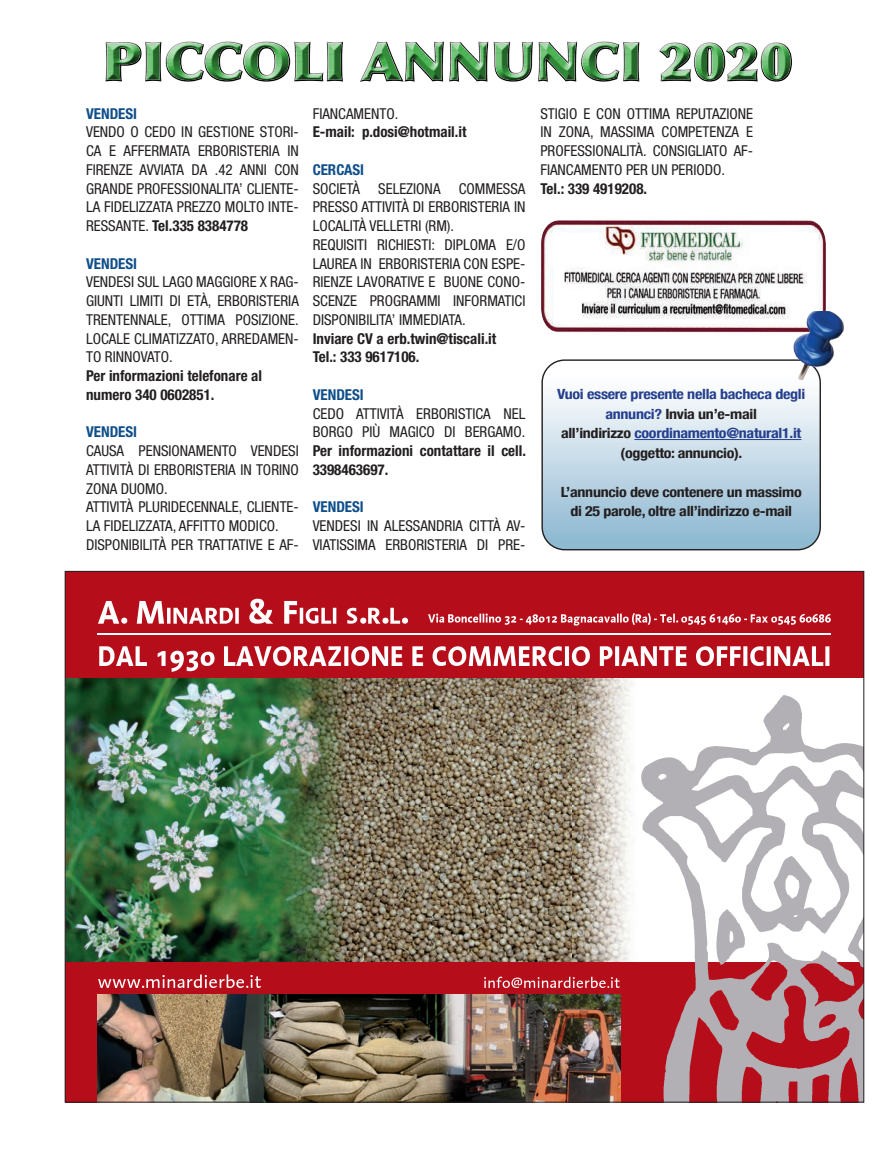
<style>
.page{position:relative;width:895px;height:1149px;background:#fff}
.page>*{position:absolute;margin:0;border:0;box-sizing:border-box;transform-origin:0 0}
.t1{font:700 condensed 15.15px/15.9px "Helvetica Neue";letter-spacing:-.01em;color:#231f20;scale:.74 1}
.t2{font:condensed 15px/18.8px "Helvetica Neue LT Std";color:#231f20;text-align:justify}
.t3{font:700 condensed 15px/18.8px "Helvetica Neue LT Std";color:#231f20}
.t4{font:700 condensed 15px "Helvetica Neue LT Std";color:#0f4e8a}
.t5{font:700 condensed 14.1px/19.5px "Helvetica Neue";letter-spacing:-.02em;color:#253f8e;text-align:center;scale:1.14 1}
.t6{font:700 condensed 14.1px/19.5px "Helvetica Neue";letter-spacing:-.02em;color:#231f20;text-align:center;scale:1.14 1}
.s1{font-weight:700}
.s2{font-weight:400}
.s3{color:#231f20}
</style>
<div class="page">
<svg style="left:541px;top:220px;width:285px;height:113px"></svg>
<svg style="left:543px;top:361px;width:276px;height:189px"></svg>
<div style="left:541px;top:359px;width:279px;height:191px;border:1px solid #231f20;border-radius:22px"></div>
<hr style="left:634px;top:439px;width:167px;height:1px;background:#253f8e">
<img style="left:790px;top:311px;width:54px;height:72px">
<svg style="left:105px;top:41px;width:687px;height:41px"></svg>
<img style="left:67px;top:678px;width:193px;height:284px">
<img style="left:357px;top:678px;width:215px;height:284px">
<img style="left:260px;top:678px;width:97px;height:284px">
<svg style="left:572px;top:678px;width:60px;height:284px;background:#bfb7ac"></svg>
<div style="left:65px;top:571px;width:798px;height:107px;background:#b50e1a"></div>
<svg style="left:98px;top:599px;width:310px;height:25px"></svg>
<div style="left:65px;top:962px;width:798px;height:140px;background:#b50e1a"></div>
<svg style="left:428px;top:613px;width:402px;height:13px"></svg>
<img style="left:625px;top:689px;width:236px;height:411px">
<svg style="left:99px;top:646px;width:730px;height:26px"></svg>
<img style="left:97px;top:995px;width:523px;height:105px">
<hr style="left:97px;top:633px;width:733px;height:2px;background:#fff">
<svg style="left:98px;top:974px;width:163px;height:14px"></svg>
<svg style="left:484px;top:977px;width:135px;height:11px"></svg>
<p class="t4" style="left:86px;top:104px;width:53px">VENDESI</p>
<p class="t2" style="left:86px;top:123px;width:214px">VENDO O CEDO IN GESTIONE STORI-CA E AFFERMATA ERBORISTERIA IN FIRENZE AVVIATA DA .42 ANNI CON GRANDE PROFESSIONALITA’ CLIENTE-LA FIDELIZZATA PREZZO MOLTO INTE-RESSANTE. <span class="s1">Tel.335 8384778</span></p>
<p class="t4" style="left:86px;top:254px;width:53px">VENDESI</p>
<p class="t2" style="left:86px;top:273px;width:214px">VENDESI SUL LAGO MAGGIORE X RAG-GIUNTI LIMITI DI ETÀ, ERBORISTERIA TRENTENNALE, OTTIMA POSIZIONE.<br>LOCALE CLIMATIZZATO, ARREDAMEN-TO RINNOVATO.</p>
<p class="t3" style="left:86px;top:366px;width:177px">Per informazioni telefonare al numero 340 0602851.</p>
<p class="t4" style="left:86px;top:423px;width:53px">VENDESI</p>
<p class="t2" style="left:86px;top:441px;width:214px">CAUSA PENSIONAMENTO VENDESI ATTIVITÀ DI ERBORISTERIA IN TORINO ZONA DUOMO.</p>
<p class="t2" style="left:86px;top:498px;width:214px">ATTIVITÀ PLURIDECENNALE, CLIENTE-<br>LA FIDELIZZATA, AFFITTO MODICO.</p>
<p class="t2" style="left:86px;top:535px;width:214px">DISPONIBILITÀ PER TRATTATIVE E AF-</p>
<p class="t2" style="left:312px;top:104px;width:87px">FIANCAMENTO.</p>
<p class="t3" style="left:312px;top:122px;width:155px">E-mail: p.dosi@hotmail.it</p>
<p class="t4" style="left:312px;top:160px;width:53px">CERCASI</p>
<p class="t2" style="left:312px;top:179px;width:214px">SOCIETÀ SELEZIONA COMMESSA PRESSO ATTIVITÀ DI ERBORISTERIA IN LOCALITÀ VELLETRI (RM).</p>
<p class="t2" style="left:312px;top:235px;width:214px">REQUISITI RICHIESTI: DIPLOMA E/O LAUREA IN ERBORISTERIA CON ESPE-RIENZE LAVORATIVE E BUONE CONO-SCENZE PROGRAMMI INFORMATICI DISPONIBILITA’ IMMEDIATA.</p>
<p class="t3" style="left:312px;top:329px;width:185px">Inviare CV a erb.twin@tiscali.it</p>
<p class="t3" style="left:312px;top:347px;width:108px">Tel.: 333 9617106.</p>
<p class="t4" style="left:312px;top:385px;width:53px">VENDESI</p>
<p class="t2" style="left:312px;top:404px;width:215px">CEDO ATTIVITÀ ERBORISTICA NEL BORGO PIÙ MAGICO DI BERGAMO.<br><span class="s1">Per informazioni contattare il cell.<br>3398463697.</span></p>
<p class="t4" style="left:312px;top:498px;width:53px">VENDESI</p>
<p class="t2" style="left:312px;top:516px;width:214px">VENDESI IN ALESSANDRIA CITTÀ AV-<br>VIATISSIMA ERBORISTERIA DI PRE-</p>
<p class="t2" style="left:540px;top:104px;width:214px">STIGIO E CON OTTIMA REPUTAZIONE IN ZONA, MASSIMA COMPETENZA E PROFESSIONALITÀ. CONSIGLIATO AF-FIANCAMENTO PER UN PERIODO.</p>
<p class="t3" style="left:540px;top:179px;width:108px">Tel.: 339 4919208.</p>
<p class="t1" style="left:552px;top:110px;width:153px"><span class="s2">CON PACCHETTO CLIENTI<br>CONSOLIDATO.<br></span>Tel.: 0923 996823 ore 9-17<br>E-mail: info@teonatura.it</p>
<p class="t5" style="left:557px;top:383px;width:219px">Vuoi essere presente nella bacheca degli annunci? <span class="s3">Invia un’e-mail</span></p>
<p class="t5" style="left:560px;top:422px;width:212px"><span class="s3">all’indirizzo</span> coordinamento@natural1.it</p>
<p class="t6" style="left:620px;top:442px;width:108px">(oggetto: annuncio).</p>
<p class="t6" style="left:560px;top:481px;width:213px">L’annuncio deve contenere un massimo di 25 parole, oltre all’indirizzo e-mail</p>
</div>
